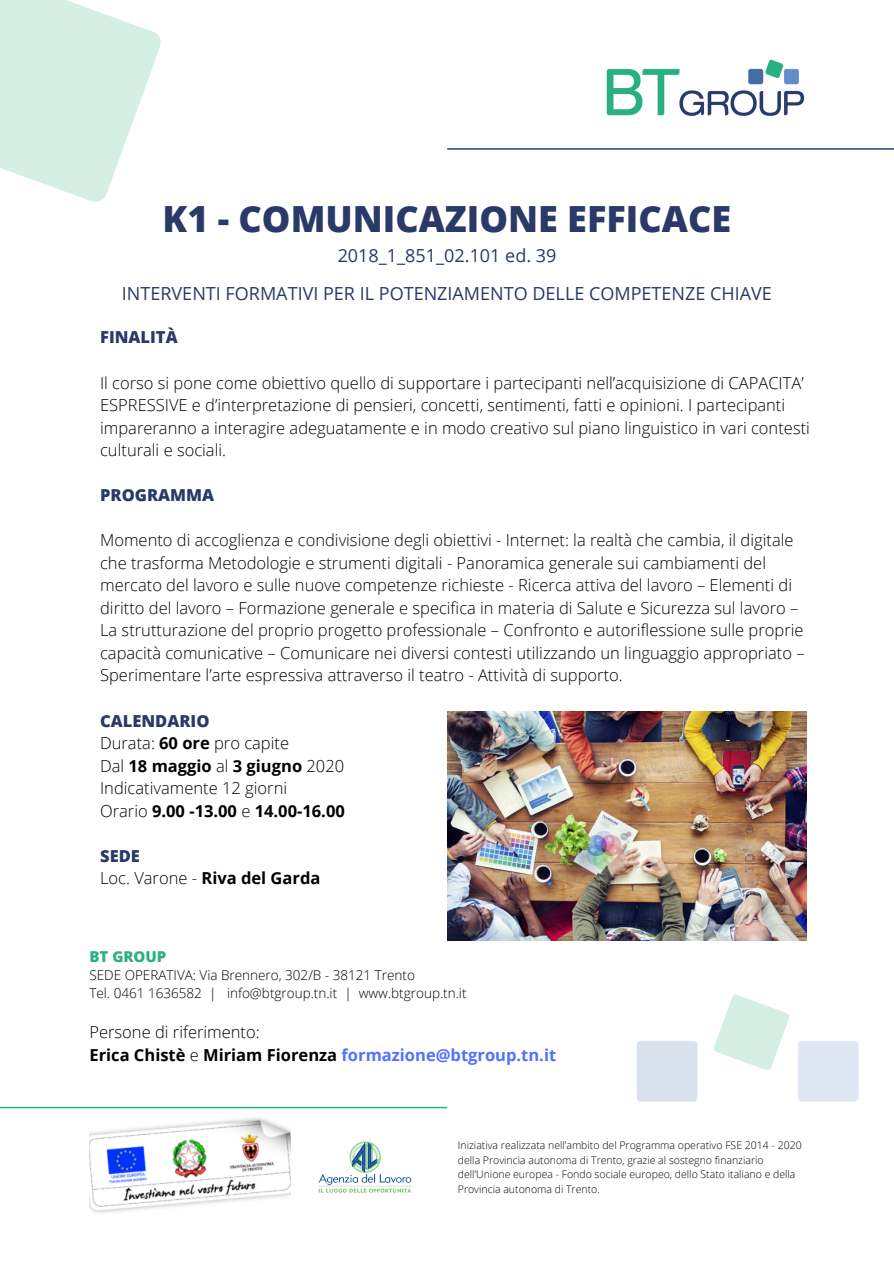
<style>
.page{position:relative;width:894px;height:1264px;background:#fff}
.page>*{position:absolute;margin:0;border:0;box-sizing:border-box;transform-origin:0 0}
.t1{font:800 36px "Open Sans";color:#293a68}
.t2{font:18px/37.8px "Open Sans";color:#293a68;text-align:center}
.t3{font:300 16.5px/22.5px "Open Sans";color:#000}
.t4{font:700 16.5px/22.5px "Open Sans";color:#000}
.t5{font:800 16.5px "Open Sans";color:#293a68}
.t6{font:800 15px "Open Sans";color:#2daf80}
.t7{font:300 13.5px/18px "Open Sans";color:#000}
.t8{font:300 10.5px/14.7px "Open Sans";color:#000}
.s1{font-weight:800;color:#293a68}
.s2{font-weight:700}
.s3{font-weight:300}
.s4{color:#5271ff}
</style>
<div class="page">
<img style="left:319px;top:1138px;width:92px;height:54px">
<img style="left:606px;top:60px;width:198px;height:56px">
<svg style="left:0;top:0;width:161px;height:202px"></svg>
<svg style="left:714px;top:995px;width:76px;height:75px"></svg>
<div style="left:797px;top:1040px;width:61px;height:61px;background:#e0e7f4;border-radius:4px"></div>
<div style="left:636px;top:1040px;width:61px;height:61px;background:#d9e1ec;border-radius:4px"></div>
<svg style="left:0;top:1106px;width:447px;height:2px"></svg>
<svg style="left:447px;top:148px;width:446px;height:2px"></svg>
<img style="left:89px;top:1118px;width:201px;height:95px">
<img style="left:447px;top:711px;width:359px;height:229px">
<h1 class="t1" style="left:162px;top:193px;width:570px">K1 - COMUNICAZIONE EFFICACE</h1>
<p class="t2" style="left:122px;top:236px;width:651px">2018_1_851_02.101 ed. 39<br>INTERVENTI FORMATIVI PER IL POTENZIAMENTO DELLE COMPETENZE CHIAVE</p>
<p class="t5" style="left:100px;top:326px;width:79px">FINALITÀ</p>
<p class="t3" style="left:100px;top:371px;width:711px">Il corso si pone come obiettivo quello di supportare i partecipanti nell’acquisizione di CAPACITA’ ESPRESSIVE e d’interpretazione di pensieri, concetti, sentimenti, fatti e opinioni. I partecipanti impareranno a interagire adeguatamente e in modo creativo sul piano linguistico in vari contesti culturali e sociali.</p>
<p class="t5" style="left:100px;top:483px;width:116px">PROGRAMMA</p>
<p class="t3" style="left:100px;top:528px;width:705px">Momento di accoglienza e condivisione degli obiettivi - Internet: la realtà che cambia, il digitale che trasforma Metodologie e strumenti digitali - Panoramica generale sui cambiamenti del mercato del lavoro e sulle nuove competenze richieste - Ricerca attiva del lavoro – Elementi di diritto del lavoro – Formazione generale e specifica in materia di Salute e Sicurezza sul lavoro – La strutturazione del proprio progetto professionale – Confronto e autoriflessione sulle proprie capacità comunicative – Comunicare nei diversi contesti utilizzando un linguaggio appropriato – Sperimentare l’arte espressiva attraverso il teatro - Attività di supporto.</p>
<p class="t3" style="left:100px;top:708px;width:246px"><span class="s1">CALENDARIO<br></span>Durata: <span class="s2">60 ore</span> pro capite<br>Dal <span class="s2">18 maggio</span> al <span class="s2">3 giugno</span> 2020<br>Indicativamente 12 giorni<br>Orario <span class="s2">9.00 -13.00</span> e <span class="s2">14.00-16.00</span></p>
<p class="t4" style="left:100px;top:844px;width:222px"><span class="s1">SEDE<br></span><span class="s3">Loc. Varone -</span> Riva del Garda</p>
<p class="t6" style="left:89px;top:945px;width:78px">BT GROUP</p>
<p class="t7" style="left:89px;top:965px;width:378px">SEDE OPERATIVA: Via Brennero, 302/B - 38121 Trento<br>Tel. 0461 1636582 | info@btgroup.tn.it | www.btgroup.tn.it</p>
<p class="t4" style="left:89px;top:1020px;width:468px"><span class="s3">Persone di riferimento:<br></span>Erica Chistè <span class="s3">e</span> Miriam Fiorenza <span class="s4">formazione@btgroup.tn.it</span></p>
<p class="t8" style="left:458px;top:1137px;width:345px">Iniziativa realizzata nell’ambito del Programma operativo FSE 2014 - 2020 della Provincia autonoma di Trento, grazie al sostegno finanziario dell’Unione europea - Fondo sociale europeo, dello Stato italiano e della Provincia autonoma di Trento.</p>
</div>
